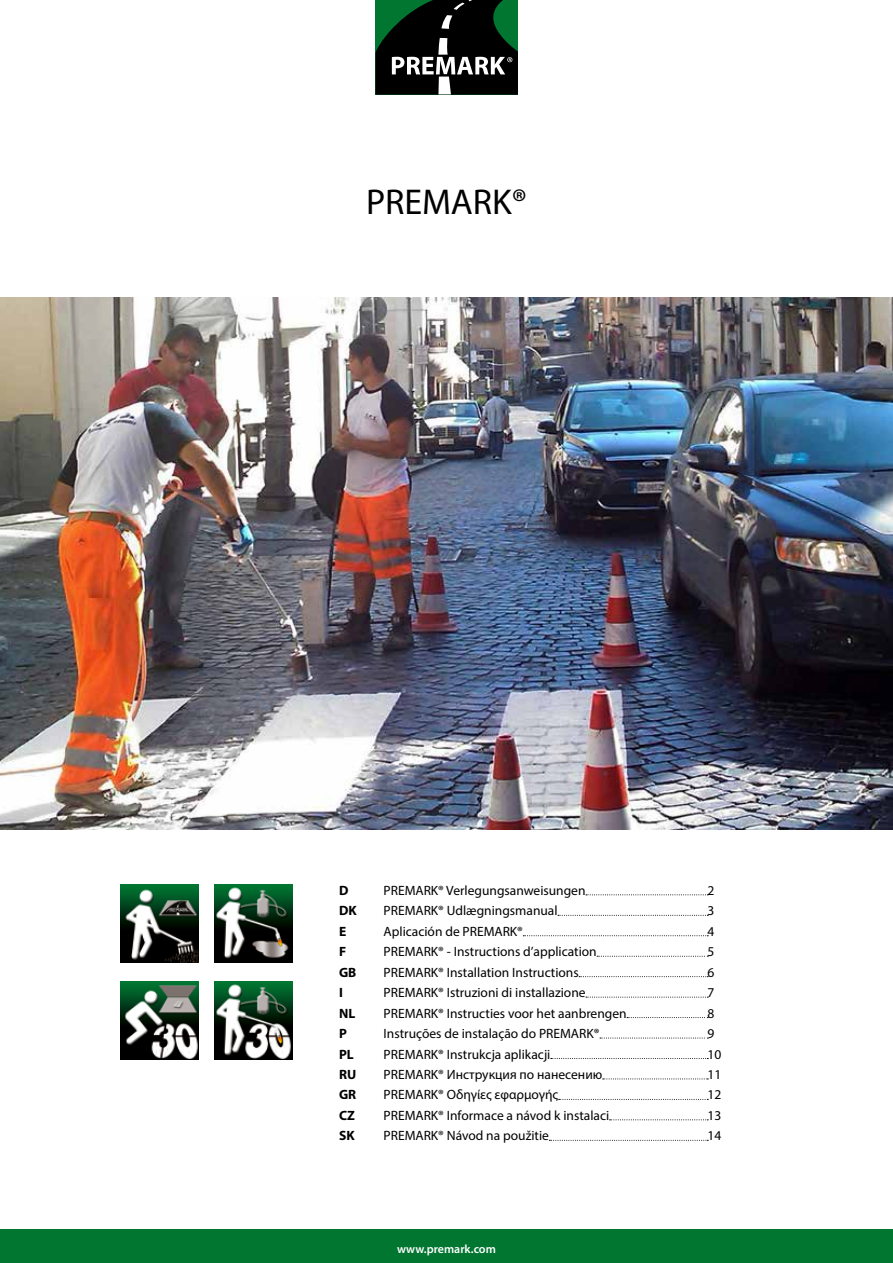
<style>
.page{position:relative;width:893px;height:1263px;background:#fff}
.page>*{position:absolute;margin:0;border:0;box-sizing:border-box;transform-origin:0 0}
.t1{font:36px "Myriad Pro";color:#000}
.t2{font:13.5px "Myriad Pro";color:#000}
.t3{font:700 13.5px/20.4px "Myriad Pro";color:#000}
.t4{font:600 12px "Myriad Pro";color:#fff}
</style>
<div class="page">
<img style="left:0;top:298px;width:893px;height:531px">
<svg style="left:586px;top:894px;width:122px;height:1px"></svg>
<svg style="left:558px;top:915px;width:150px;height:1px"></svg>
<svg style="left:523px;top:935px;width:185px;height:1px"></svg>
<svg style="left:597px;top:956px;width:111px;height:1px"></svg>
<svg style="left:579px;top:976px;width:129px;height:1px"></svg>
<svg style="left:586px;top:997px;width:122px;height:1px"></svg>
<svg style="left:627px;top:1017px;width:81px;height:1px"></svg>
<svg style="left:600px;top:1038px;width:108px;height:1px"></svg>
<svg style="left:551px;top:1058px;width:157px;height:1px"></svg>
<svg style="left:603px;top:1078px;width:105px;height:1px"></svg>
<svg style="left:559px;top:1099px;width:149px;height:1px"></svg>
<svg style="left:610px;top:1119px;width:98px;height:1px"></svg>
<svg style="left:549px;top:1140px;width:159px;height:1px"></svg>
<img style="left:121px;top:885px;width:78px;height:77px">
<img style="left:215px;top:885px;width:77px;height:77px">
<img style="left:121px;top:982px;width:78px;height:77px">
<img style="left:215px;top:982px;width:77px;height:77px">
<div style="left:0;top:1229px;width:893px;height:34px;background:#007630"></div>
<svg style="left:375px;top:0;width:143px;height:94px;background:#1d3025"></svg>
<h1 class="t1" style="left:366px;top:180px;width:162px">PREMARK®</h1>
<p class="t3" style="left:339px;top:880px;width:19px">D<br>DK<br>E<br>F<br>GB<br>I<br>NL<br>P<br>PL<br>RU<br>GR<br>CZ<br>SK</p>
<p class="t2" style="left:384px;top:882px;width:203px">PREMARK® Verlegungsanweisungen</p>
<p class="t2" style="left:708px;top:882px;width:8px">2</p>
<p class="t2" style="left:384px;top:902px;width:176px">PREMARK® Udlægningsmanual</p>
<p class="t2" style="left:708px;top:902px;width:8px">3</p>
<p class="t2" style="left:384px;top:923px;width:141px">Aplicación de PREMARK®</p>
<p class="t2" style="left:708px;top:923px;width:8px">4</p>
<p class="t2" style="left:384px;top:943px;width:215px">PREMARK® - Instructions d’application</p>
<p class="t2" style="left:708px;top:943px;width:8px">5</p>
<p class="t2" style="left:384px;top:964px;width:197px">PREMARK® Installation Instructions</p>
<p class="t2" style="left:708px;top:964px;width:8px">6</p>
<p class="t2" style="left:384px;top:984px;width:204px">PREMARK® Istruzioni di installazione</p>
<p class="t2" style="left:708px;top:984px;width:8px">7</p>
<p class="t2" style="left:384px;top:1005px;width:245px">PREMARK® Instructies voor het aanbrengen</p>
<p class="t2" style="left:708px;top:1005px;width:8px">8</p>
<p class="t2" style="left:384px;top:1025px;width:217px">Instruções de instalação do PREMARK®</p>
<p class="t2" style="left:708px;top:1025px;width:8px">9</p>
<p class="t2" style="left:384px;top:1046px;width:168px">PREMARK® Instrukcja aplikacji</p>
<p class="t2" style="left:708px;top:1046px;width:15px">10</p>
<p class="t2" style="left:384px;top:1066px;width:220px">PREMARK® Инструкция по нанесению</p>
<p class="t2" style="left:708px;top:1066px;width:15px">11</p>
<p class="t2" style="left:384px;top:1086px;width:176px">PREMARK® Οδηγίες εφαρμογής</p>
<p class="t2" style="left:708px;top:1086px;width:15px">12</p>
<p class="t2" style="left:384px;top:1107px;width:227px">PREMARK® Informace a návod k instalaci</p>
<p class="t2" style="left:708px;top:1107px;width:15px">13</p>
<p class="t2" style="left:384px;top:1127px;width:167px">PREMARK® Návod na použitie</p>
<p class="t2" style="left:708px;top:1127px;width:15px">14</p>
<p class="t4" style="left:397px;top:1241px;width:100px">www.premark.com</p>
</div>
